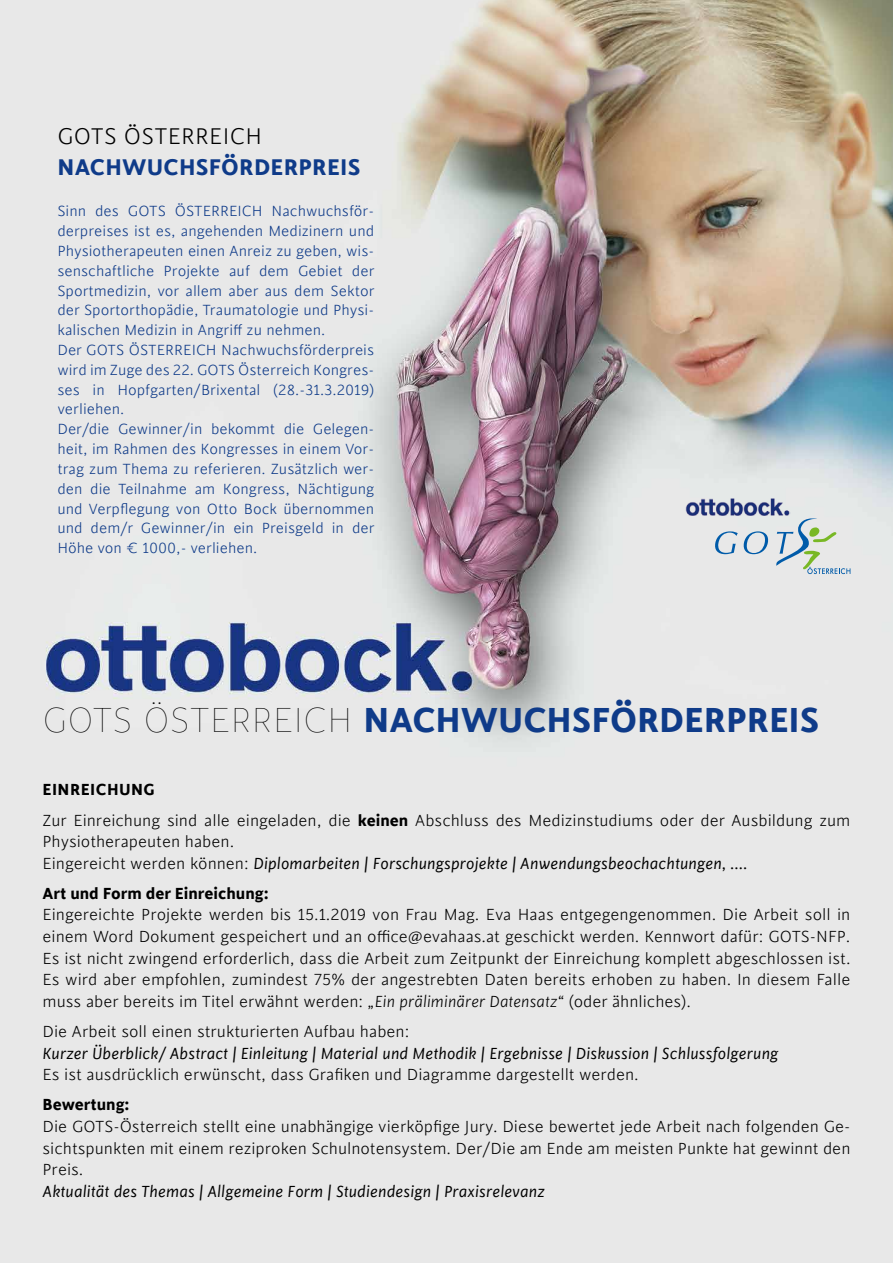
<style>
.page{position:relative;width:893px;height:1263px;background:#fff}
.page>*{position:absolute;margin:0;border:0;box-sizing:border-box;transform-origin:0 0}
.t1{font:700 39px "Cinta";color:#0f3b89}
.t2{font:700 25.5px "Cinta";letter-spacing:.01em;color:#0f3b89}
.t3{font:300 25.5px "Cinta";letter-spacing:.01em;color:#000}
.t4{font:300 18px/21.6px "Cinta";color:#000;text-align:justify}
.t5{font:italic 18px/21.6px "Cinta";color:#000}
.t6{font:700 18px "Cinta";color:#000}
.t7{font:300 16.5px/19.8px "Cinta";color:#0f3b89}
.s1{font-weight:100;color:#000}
.s2{font-weight:700}
.s3{font-weight:300;font-style:normal}
.s4{font-style:italic}
</style>
<div class="page">
<img style="left:0;top:0;width:893px;height:1263px">
<svg style="left:715px;top:518px;width:135px;height:56px;background:#cfd9db"></svg>
<img style="left:685px;top:495px;width:106px;height:23px">
<h2 class="t3" style="left:58px;top:123px;width:206px">GOTS ÖSTERREICH</h2>
<h2 class="t2" style="left:58px;top:151px;width:304px">NACHWUCHSFÖRDERPREIS</h2>
<p class="t7" style="left:57px;top:202px;width:319px">Sinn des GOTS ÖSTERREICH Nachwuchsför&shy;derpreises ist es, angehenden Medizinern und Physiotherapeuten einen Anreiz zu geben, wis&shy;senschaftliche Projekte auf dem Gebiet der Sportmedizin, vor allem aber aus dem Sektor der Sportorthopädie, Traumatologie und Physi&shy;kalischen Medizin in Angriff zu nehmen.<br>Der GOTS ÖSTERREICH Nachwuchsförderpreis wird im Zuge des 22. GOTS Österreich Kongres&shy;ses in Hopfgarten/Brixental (28.-31.3.2019) verliehen.<br>Der/die Gewinner/in bekommt die Gelegen&shy;heit, im Rahmen des Kongresses in einem Vor&shy;trag zum Thema zu referieren. Zusätzlich wer&shy;den die Teilnahme am Kongress, Nächtigung und Verpflegung von Otto Bock übernommen und dem/r Gewinner/in ein Preisgeld in der Höhe von € 1000,- verliehen.</p>
<h1 class="t1" style="left:43px;top:696px;width:778px"><span class="s1">GOTS ÖSTERREICH</span> NACHWUCHSFÖRDERPREIS</h1>
<p class="t4" style="left:43px;top:775px;width:809px;line-height:30.2px"><span class="s2">EINREICHUNG<br></span>Zur Einreichung sind alle eingeladen, die <span class="s2">keinen</span> Abschluss des Medizinstudiums oder der Ausbildung zum</p>
<p class="t5" style="left:43px;top:831px;width:707px"><span class="s3">Physiotherapeuten haben.<br>Eingereicht werden können:</span> Diplomarbeiten | Forschungsprojekte | Anwendungsbeochachtungen, ....</p>
<p class="t6" style="left:43px;top:882px;width:228px">Art und Form der Einreichung:</p>
<p class="t4" style="left:43px;top:905px;width:809px">Eingereichte Projekte werden bis 15.1.2019 von Frau Mag. Eva Haas entgegengenommen. Die Arbeit soll in einem Word Dokument gespeichert und an office@evahaas.at geschickt werden. Kennwort dafür: GOTS-NFP.<br>Es ist nicht zwingend erforderlich, dass die Arbeit zum Zeitpunkt der Einreichung komplett abgeschlossen ist.<br>Es wird aber empfohlen, zumindest 75% der angestrebten Daten bereits erhoben zu haben. In diesem Falle muss aber bereits im Titel erwähnt werden: <span class="s4">„Ein präliminärer Datensatz“</span> (oder ähnliches).</p>
<p class="t4" style="left:43px;top:1021px;width:368px">Die Arbeit soll einen strukturierten Aufbau haben:</p>
<p class="t5" style="left:43px;top:1042px;width:738px">Kurzer Überblick/ Abstract | Einleitung | Material und Methodik | Ergebnisse | Diskussion | Schlussfolgerung</p>
<p class="t4" style="left:43px;top:1064px;width:598px">Es ist ausdrücklich erwünscht, dass Grafiken und Diagramme dargestellt werden.</p>
<p class="t6" style="left:43px;top:1094px;width:89px">Bewertung:</p>
<p class="t4" style="left:43px;top:1116px;width:809px">Die GOTS-Österreich stellt eine unabhängige vierköpfige Jury. Diese bewertet jede Arbeit nach folgenden Ge&shy;sichtspunkten mit einem reziproken Schulnotensystem. Der/Die am Ende am meisten Punkte hat gewinnt den Preis.</p>
<p class="t5" style="left:43px;top:1180px;width:504px">Aktualität des Themas | Allgemeine Form | Studiendesign | Praxisrelevanz</p>
</div>
